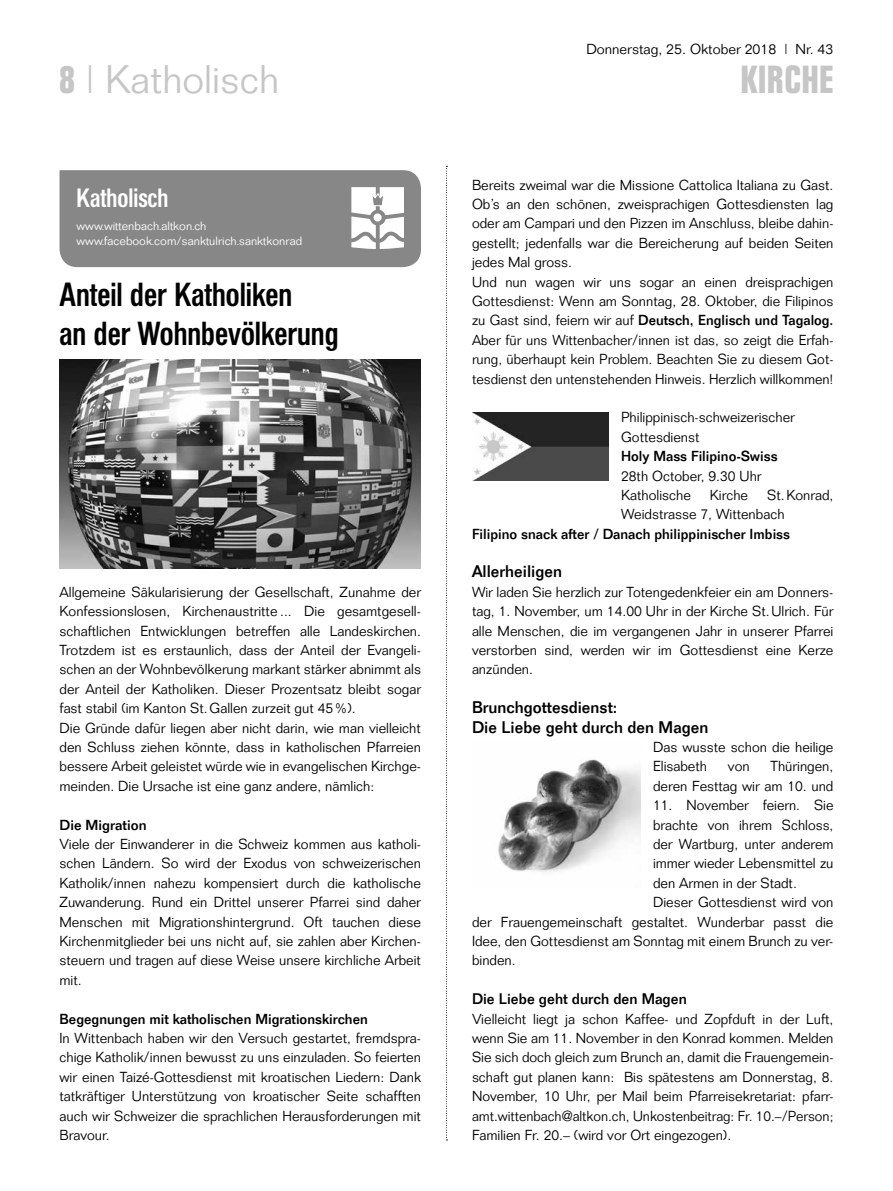
<style>
.page{position:relative;width:893px;height:1191px;background:#fff}
.page>*{position:absolute;margin:0;border:0;box-sizing:border-box;transform-origin:0 0}
.t1{font:300 39px "Folio";color:#c6c6c6}
.t2{font:700 39px "Folio Condensed BQ";letter-spacing:.02em;color:#c6c6c6}
.t3{font:500 33px/38.7px "Folio Condensed BQ";color:#000}
.t4{font:500 26.25px "Folio Condensed BQ";color:#fff}
.t5{font:500 16.5px/19.4px "Folio";color:#000}
.t6{font:500 15px "Folio";color:#000}
.t7{font:300 14.25px/19.4px "Folio";color:#000}
.t8{font:500 14.25px "Folio";color:#000}
.t9{font:300 12px/15px "Folio BQ";color:#fff}
.s1{font-family:"Folio Condensed BQ";font-weight:700}
.s2{font-weight:500}
</style>
<div class="page">
<svg style="left:446px;top:166px;width:1px;height:974px"></svg>
<svg style="left:60px;top:170px;width:361px;height:97px;background:#909090"></svg>
<img style="left:472px;top:412px;width:136px;height:68px">
<img style="left:498px;top:759px;width:142px;height:113px">
<img style="left:60px;top:359px;width:361px;height:210px">
<p class="t7" style="left:586px;top:39px;width:249px">Donnerstag, 25. Oktober 2018 | Nr. 43</p>
<h1 class="t1" style="left:60px;top:56px;width:221px"><span class="s1">8</span> | Katholisch</h1>
<h1 class="t2" style="left:741px;top:58px;width:94px">KIRCHE</h1>
<h1 class="t1" style="left:60px;top:56px;width:235px"><span class="s1">10</span> | Katholisch</h1>
<h3 class="t4" style="left:77px;top:183px;width:93px">Katholisch</h3>
<p class="t9" style="left:77px;top:219px;width:227px">www.wittenbach.altkon.ch www.facebook.com/sanktulrich.sanktkonrad</p>
<h2 class="t3" style="left:60px;top:276px;width:280px">Anteil der Katholiken<br>an der Wohnbevölkerung</h2>
<p class="t7" style="left:60px;top:582px;width:363px">Allgemeine Säkularisierung der Gesellschaft, Zunahme der Konfessionslosen, Kirchenaustritte ... Die gesamtgesell&shy;schaftlichen Entwicklungen betreffen alle Landeskirchen.<br>Trotzdem ist es erstaunlich, dass der Anteil der Evangeli&shy;schen an der Wohnbevölkerung markant stärker abnimmt als der Anteil der Katholiken. Dieser Prozentsatz bleibt sogar fast stabil (im Kanton St. Gallen zurzeit gut 45 %).<br>Die Gründe dafür liegen aber nicht darin, wie man vielleicht den Schluss ziehen könnte, dass in katholischen Pfarreien bessere Arbeit geleistet würde wie in evangelischen Kirchge&shy;meinden. Die Ursache ist eine ganz andere, nämlich:</p>
<p class="t8" style="left:60px;top:816px;width:89px">Die Migration</p>
<p class="t7" style="left:60px;top:834px;width:363px;text-align:justify">Viele der Einwanderer in die Schweiz kommen aus katholi&shy;schen Ländern. So wird der Exodus von schweizerischen Katholik/innen nahezu kompensiert durch die katholische Zuwanderung. Rund ein Drittel unserer Pfarrei sind daher Menschen mit Migrationshintergrund. Oft tauchen diese Kirchen mitglieder bei uns nicht auf, sie zahlen aber Kirchen&shy;steuern und tragen auf diese Weise unsere kirchliche Arbeit mit.</p>
<p class="t8" style="left:60px;top:1010px;width:310px">Begegnungen mit katholischen Migrationskirchen</p>
<p class="t7" style="left:60px;top:1028px;width:363px;text-align:justify">In Wittenbach haben wir den Versuch gestartet, fremdspra&shy;chige Katholik/innen bewusst zu uns einzuladen. So feierten wir einen Taizé-Gottesdienst mit kroatischen Liedern: Dank tatkräftiger Unterstützung von kroatischer Seite schafften auch wir Schweizer die sprachlichen Herausforderungen mit Bravour.</p>
<p class="t7" style="left:472px;top:175px;width:363px">Bereits zweimal war die Missione Cattolica Italiana zu Gast.<br>Ob’s an den schönen, zweisprachigen Gottesdiensten lag oder am Campari und den Pizzen im Anschluss, bleibe dahin&shy;gestellt; jedenfalls war die Bereicherung auf beiden Seiten jedes Mal gross.<br>Und nun wagen wir uns sogar an einen dreisprachigen Gottes dienst: Wenn am Sonntag, 28. Oktober, die Filipinos zu Gast sind, feiern wir auf <span class="s2">Deutsch, Englisch und Tagalog.<br></span>Aber für uns Wittenbacher/innen ist das, so zeigt die Erfah&shy;rung, überhaupt kein Problem. Beachten Sie zu diesem Got&shy;tesdienst den untenstehenden Hinweis. Herzlich willkommen!</p>
<p class="t7" style="left:621px;top:407px;width:175px">Philippinisch-schweizerischer<br>Gottesdienst</p>
<p class="t8" style="left:621px;top:447px;width:158px">Holy Mass Filipino-Swiss</p>
<p class="t7" style="left:621px;top:466px;width:142px">28th October, 9.30 Uhr<br>Katholische</p>
<p class="t7" style="left:621px;top:485px;width:214px;text-indent:146px">St. Konrad,<br>Weidstrasse 7, Wittenbach</p>
<p class="t8" style="left:472px;top:525px;width:320px">Filipino snack after / Danach philippinischer Imbiss</p>
<p class="t5" style="left:472px;top:562px;width:92px">Allerheiligen</p>
<p class="t7" style="left:472px;top:582px;width:363px;text-align:justify">Wir laden Sie herzlich zur Totengedenkfeier ein am Donners&shy;tag, 1. November, um 14.00 Uhr in der Kirche St. Ulrich. Für alle Menschen, die im vergangenen Jahr in unserer Pfarrei verstorben sind, werden wir im Gottesdienst eine Kerze anzünden.</p>
<p class="t5" style="left:472px;top:697px;width:238px">Brunchgottesdienst:<br>Die Liebe geht durch den Magen</p>
<p class="t7" style="left:653px;top:737px;width:182px">Das wusste schon die heilige<br>Elisabeth</p>
<p class="t7" style="left:710px;top:485px;width:40px">Kirche</p>
<p class="t7" style="left:653px;top:756px;width:182px;text-align:right">Thüringen,<br>deren Festtag wir am 10. und</p>
<p class="t7" style="left:653px;top:795px;width:182px">11. November feiern. Sie</p>
<p class="t7" style="left:653px;top:815px;width:182px">brachte von ihrem Schloss,</p>
<p class="t7" style="left:653px;top:834px;width:182px">der Wartburg, unter anderem</p>
<p class="t7" style="left:653px;top:853px;width:182px">immer wieder Lebensmittel zu</p>
<p class="t7" style="left:653px;top:873px;width:145px">den Armen in der Stadt.</p>
<p class="t7" style="left:653px;top:892px;width:182px">Dieser Gottesdienst wird von</p>
<p class="t7" style="left:472px;top:912px;width:363px">der Frauengemeinschaft gestaltet. Wunderbar passt die</p>
<p class="t7" style="left:472px;top:931px;width:363px">Idee, den Gottesdienst am Sonntag mit einem Brunch zu ver-</p>
<p class="t7" style="left:472px;top:950px;width:45px">binden.</p>
<p class="t6" style="left:472px;top:989px;width:216px">Die Liebe geht durch den Magen</p>
<p class="t7" style="left:472px;top:1009px;width:363px;text-align:justify">Vielleicht liegt ja schon Kaffee- und Zopfduft in der Luft, wenn Sie am 11. November in den Konrad kommen. Melden Sie sich doch gleich zum Brunch an, damit die Frauengemein&shy;schaft gut planen kann: Bis spätestens am Donnerstag, 8.<br>November, 10 Uhr, per Mail beim Pfarreisekretariat: pfarr&shy;amt.wittenbach@altkon.ch, Unkostenbeitrag: Fr. 10.–/Person; Familien Fr. 20.– (wird vor Ort eingezogen).</p>
<p class="t7" style="left:728px;top:756px;width:23px">von</p>
</div>
